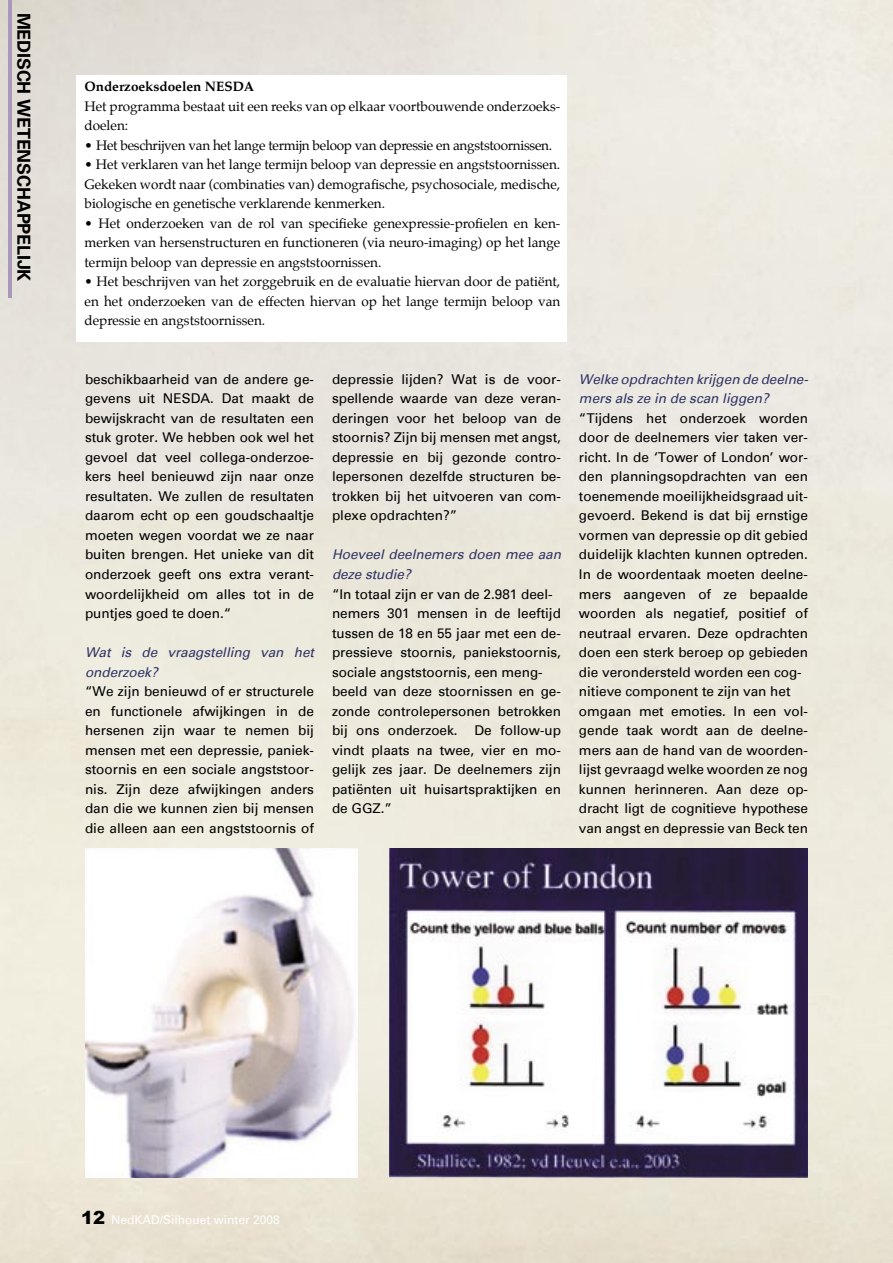
<style>
.page{position:relative;width:893px;height:1263px;background:#fff}
.page>*{position:absolute;margin:0;border:0;box-sizing:border-box;transform-origin:0 0}
.t1{font:700 18px "Univers";letter-spacing:-.01em;color:#000}
.t2{font:13.5px/19.5px "Univers";color:#000;text-align:justify}
.t3{font:13.5px/19.5px "Palatino";color:#000;text-align:justify}
.t4{font:italic 13.5px/19.5px "Univers";color:#313465}
.t5{font:13.5px "Palatino";letter-spacing:-.02em;color:#000}
.t6{font:700 13.5px "Palatino";color:#000}
.t7{font:12px "Univers";color:#fff}
.s1{font-family:"Arial";font-weight:900;font-size:18px;color:#000}
</style>
<div class="page">
<img style="left:0;top:0;width:734px;height:1263px">
<div style="left:76px;top:75px;width:490px;height:266px;background:#fff"></div>
<hr style="left:9px;top:0;width:3px;height:298px;background:#a998bc">
<img style="left:390px;top:848px;width:418px;height:330px">
<img style="left:85px;top:848px;width:272px;height:330px">
<h1 class="t1" style="left:35px;top:13px;width:270px;rotate:90deg">MEDISCH WETENSCHAPPELIJK</h1>
<p class="t6" style="left:85px;top:78px;width:171px">Onderzoeksdoelen NESDA</p>
<p class="t3" style="left:85px;top:98px;width:477px">Het programma bestaat uit een reeks van op elkaar voortbouwende onderzoeks&shy;doelen:</p>
<p class="t5" style="left:85px;top:136px;width:469px">• Het beschrijven van het lange termijn beloop van depressie en angststoornissen.</p>
<p class="t3" style="left:85px;top:156px;width:477px">• Het verklaren van het lange termijn beloop van depressie en angststoornissen.<br>Gekeken wordt naar (combinaties van) demografische, psychosociale, medische, biologische en genetische verklarende kenmerken.</p>
<p class="t3" style="left:85px;top:215px;width:477px">• Het onderzoeken van de rol van specifieke genexpressie-profielen en ken&shy;merken van hersenstructuren en functioneren (via neuro-imaging) op het lange termijn beloop van depressie en angststoornissen.</p>
<p class="t3" style="left:85px;top:273px;width:477px">• Het beschrijven van het zorggebruik en de evaluatie hiervan door de patiënt, en het onderzoeken van de effecten hiervan op het lange termijn beloop van depressie en angststoornissen.</p>
<p class="t2" style="left:85px;top:369px;width:230px">beschikbaarheid van de andere ge&shy;gevens uit NESDA. Dat maakt de bewijskracht van de resultaten een stuk groter. We hebben ook wel het gevoel dat veel collega-onderzoe&shy;kers heel benieuwd zijn naar onze resultaten. We zullen de resultaten daarom echt op een goudschaaltje moeten wegen voordat we ze naar buiten brengen. Het unieke van dit onderzoek geeft ons extra verant&shy;woordelijkheid om alles tot in de puntjes goed te doen.“</p>
<p class="t4" style="left:85px;top:642px;width:230px">Wat is de vraagstelling van het onderzoek?</p>
<p class="t2" style="left:85px;top:681px;width:230px">“We zijn benieuwd of er structurele en functionele afwijkingen in de hersenen zijn waar te nemen bij mensen met een depressie, paniek&shy;stoornis en een sociale angststoor&shy;nis. Zijn deze afwijkingen anders dan die we kunnen zien bij mensen die alleen aan een angststoornis of</p>
<p class="t2" style="left:332px;top:369px;width:230px">depressie lijden? Wat is de voor&shy;spellende waarde van deze veran&shy;deringen voor het beloop van de stoornis? Zijn bij mensen met angst, depressie en bij gezonde contro&shy;lepersonen dezelfde structuren be&shy;trokken bij het uitvoeren van com&shy;plexe opdrachten?”</p>
<p class="t4" style="left:332px;top:545px;width:230px">Hoeveel deelnemers doen mee aan deze studie?</p>
<p class="t2" style="left:332px;top:584px;width:230px;text-align:left">“In totaal zijn er van de 2.981 deel&shy;nemers 301 mensen in de leeftijd tussen de 18 en 55 jaar met een de&shy;pressieve stoornis, paniekstoornis, sociale angststoornis, een meng&shy;beeld van deze stoornissen en ge&shy;zonde controlepersonen betrokken bij ons onderzoek.</p>
<p class="t2" style="left:332px;top:720px;width:230px;text-indent:143px">De follow-up vindt plaats na twee, vier en mo&shy;gelijk zes jaar. De deelnemers zijn patiënten uit huisartspraktijken en de GGZ.”</p>
<p class="t4" style="left:579px;top:369px;width:231px">Welke opdrachten krijgen de deelne&shy;mers als ze in de scan liggen?</p>
<p class="t2" style="left:579px;top:408px;width:230px;text-align:left">“Tijdens het onderzoek worden door de deelnemers vier taken ver&shy;richt. In de ‘Tower of London’ wor&shy;den planningsopdrachten van een toenemende moeilijkheidsgraad uit&shy;gevoerd. Bekend is dat bij ernstige vormen van depressie op dit gebied duidelijk klachten kunnen optreden.<br>In de woordentaak moeten deelne&shy;mers aangeven of ze bepaalde woorden als negatief, positief of neutraal ervaren. Deze opdrachten doen een sterk beroep op gebieden die verondersteld worden een cog&shy;nitieve component te zijn van het omgaan met emoties. In een vol&shy;gende taak wordt aan de deelne&shy;mers aan de hand van de woorden&shy;lijst gevraagd welke woorden ze nog kunnen herinneren. Aan deze op&shy;dracht ligt de cognitieve hypothese van angst en depressie van Beck ten</p>
<p class="t7" style="left:81px;top:1213px;width:200px"><span class="s1">12</span> NedKAD/Silhouet winter 2008</p>
</div>
